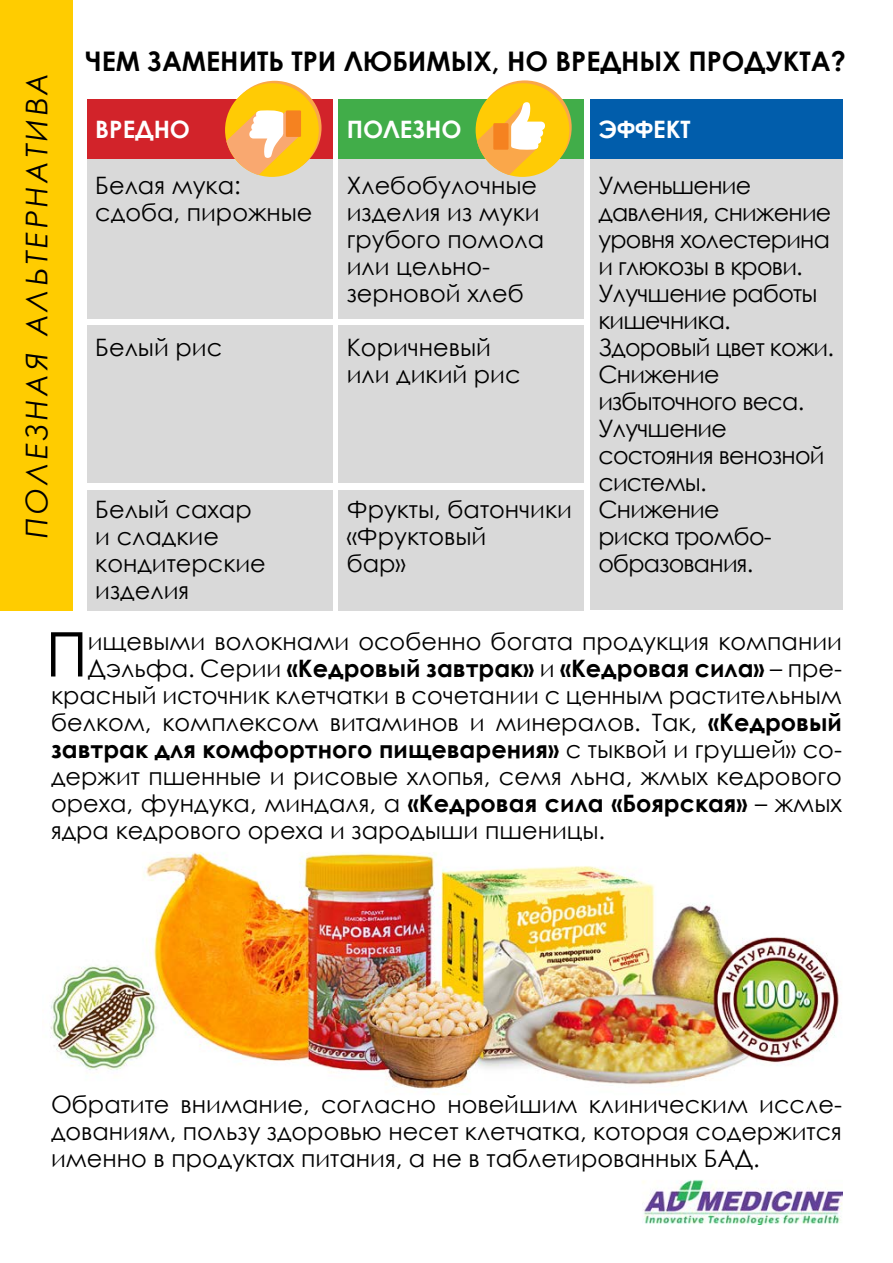
<style>
.page{position:relative;width:893px;height:1263px;background:#fff}
.page>*{position:absolute;margin:0;border:0;box-sizing:border-box;transform-origin:0 0}
.t1{font:61.65px "Century Gothic";color:#000}
.t2{font:italic 30px "Century Gothic";letter-spacing:.12em;color:#000}
.t3{font:700 27px "Century Gothic";color:#000}
.t4{font:24px/27px "Century Gothic";color:#000}
.t5{font:24px/27px "Century Gothic";letter-spacing:-.03em;color:#000}
.t6{font:700 24px "Century Gothic";color:#000}
.t7{font:700 24px "Century Gothic";color:#fff}
.s1{font-weight:400}
.s2{font-weight:700}
</style>
<div class="page">
<img style="left:50px;top:852px;width:793px;height:373px">
<div style="left:87px;top:159px;width:246px;height:159px;background:#d9d9d9"></div>
<div style="left:87px;top:325px;width:246px;height:158px;background:#d9d9d9"></div>
<div style="left:87px;top:490px;width:246px;height:120px;background:#d9d9d9"></div>
<div style="left:338px;top:159px;width:246px;height:159px;background:#d9d9d9"></div>
<div style="left:338px;top:325px;width:246px;height:158px;background:#d9d9d9"></div>
<div style="left:338px;top:490px;width:246px;height:120px;background:#d9d9d9"></div>
<div style="left:590px;top:159px;width:253px;height:451px;background:#d9d9d9"></div>
<div style="left:87px;top:100px;width:246px;height:59px;background:#d2232a"></div>
<div style="left:338px;top:100px;width:246px;height:59px;background:#41ad49"></div>
<div style="left:590px;top:100px;width:253px;height:59px;background:#015dab"></div>
<svg style="left:478px;top:80px;width:94px;height:94px"></svg>
<div style="left:476px;top:83px;width:93px;height:94px;background:#ffcb05;border-radius:50%"></div>
<svg style="left:477px;top:102px;width:69px;height:73px"></svg>
<svg style="left:228px;top:81px;width:94px;height:93px"></svg>
<div style="left:225px;top:83px;width:94px;height:94px;background:#ffcb05;border-radius:50%"></div>
<div style="left:286px;top:110px;width:15px;height:27px;background:#f58220"></div>
<svg style="left:226px;top:110px;width:72px;height:65px"></svg>
<div style="left:0;top:0;width:73px;height:610px;background:#fc0"></div>
<p class="t2" style="left:16px;top:538px;width:467px;rotate:-90deg">ПОЛЕЗНАЯ АЛЬТЕРНАТИВА</p>
<p class="t3" style="left:85px;top:41px;width:762px">ЧЕМ ЗАМЕНИТЬ ТРИ ЛЮБИМЫХ, НО ВРЕДНЫХ ПРОДУКТА?</p>
<p class="t7" style="left:95px;top:111px;width:96px">ВРЕДНО</p>
<p class="t7" style="left:347px;top:111px;width:116px">ПОЛЕЗНО</p>
<p class="t7" style="left:598px;top:111px;width:94px">ЭФФЕКТ</p>
<p class="t4" style="left:95px;top:171px;width:219px">Белая мука: сдоба, пирожные</p>
<p class="t4" style="left:347px;top:171px;width:199px">Хлебобулочные изделия из муки грубого помола или цельно&shy;зерновой хлеб</p>
<p class="t4" style="left:347px;top:333px;width:175px">Коричневый или дикий рис</p>
<p class="t5" style="left:598px;top:171px;width:237px">Уменьшение давления, снижение уровня холестерина и глюкозы в крови.<br>Улучшение работы кишечника.<br>Здоровый цвет кожи.<br>Снижение избыточного веса.<br>Улучшение состояния венозной системы.<br>Снижение<br>риска тромбо&shy;образования.</p>
<p class="t4" style="left:95px;top:333px;width:128px">Белый рис</p>
<p class="t4" style="left:347px;top:495px;width:227px">Фрукты, батончики «Фруктовый<br>бар»</p>
<p class="t4" style="left:95px;top:495px;width:172px">Белый сахар и сладкие кондитерские изделия</p>
<h1 class="t1" style="left:46px;top:611px;width:44px">П</h1>
<p class="t4" style="left:88px;top:627px;width:756px">ищевыми волокнами особенно богата продукция компании</p>
<p class="t6" style="left:88px;top:649px;width:756px"><span class="s1">Дэльфа. Серии</span> «Кедровый завтрак» <span class="s1">и</span> «Кедровая сила» <span class="s1">– пре-</span></p>
<p class="t4" style="left:51px;top:681px;width:792px">красный источник клетчатки в сочетании с ценным растительным</p>
<p class="t4" style="left:51px;top:708px;width:792px">белком, комплексом витаминов и минералов. Так, <span class="s2">«Кедровый</span></p>
<p class="t6" style="left:51px;top:730px;width:792px">завтрак для комфортного пищеварения» <span class="s1">с тыквой и грушей» со-</span></p>
<p class="t4" style="left:51px;top:762px;width:792px">держит пшенные и рисовые хлопья, семя льна, жмых кедрового</p>
<p class="t4" style="left:51px;top:789px;width:792px">ореха, фундука, миндаля, а <span class="s2">«Кедровая сила «Боярская»</span> – жмых</p>
<p class="t4" style="left:51px;top:816px;width:556px">ядра кедрового ореха и зародыши пшеницы.</p>
<p class="t4" style="left:51px;top:1090px;width:792px;text-align:justify">Обратите внимание, согласно новейшим клиническим иссле&shy;дованиям, пользу здоровью несет клетчатка, которая содержится именно в продуктах питания, а не в таблетированных БАД.</p>
</div>
